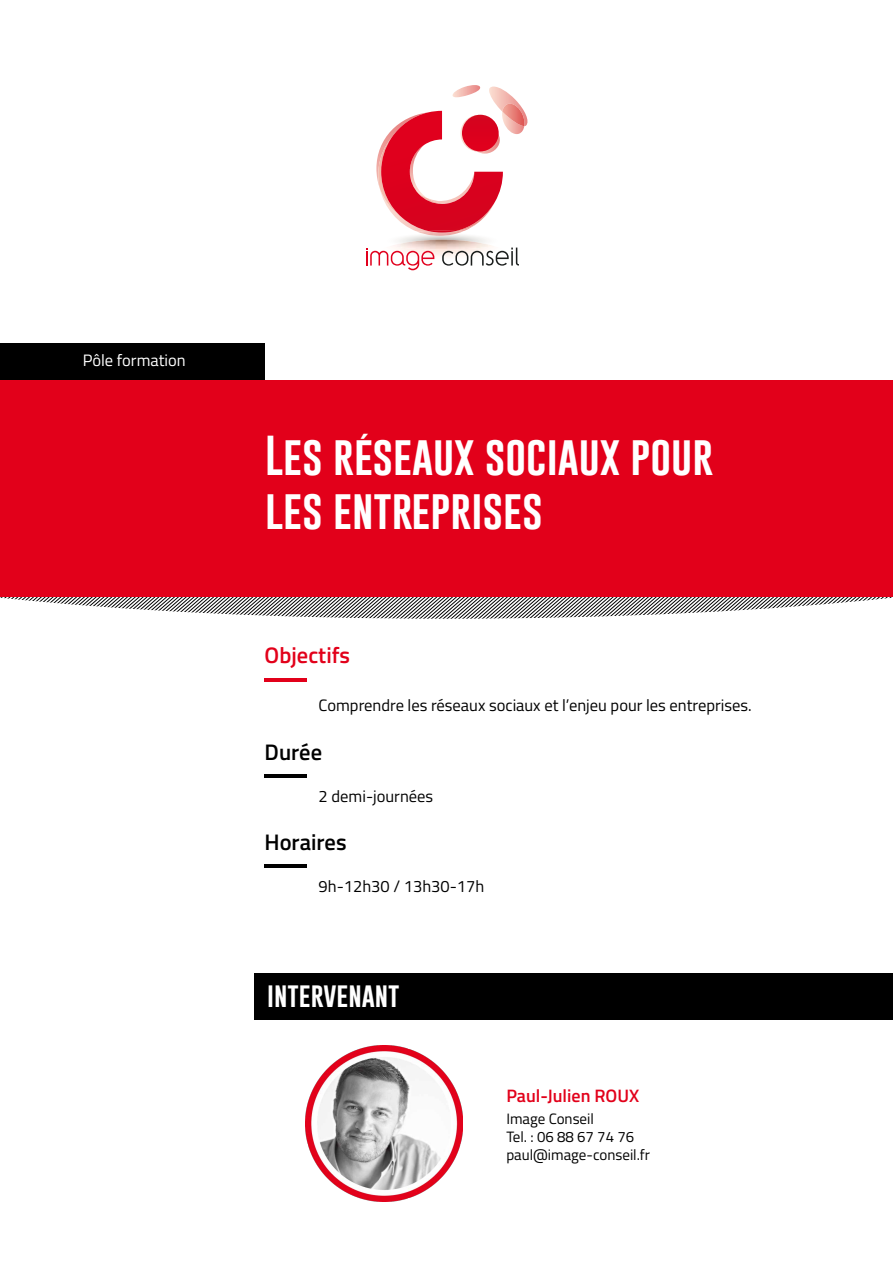
<style>
.page{position:relative;width:893px;height:1263px;background:#fff}
.page>*{position:absolute;margin:0;border:0;box-sizing:border-box;transform-origin:0 0}
.t1{font:41.1px/54.8px "Gobold";color:#fff}
.t2{font:25.5px "Gobold";color:#fff}
.t3{font:600 22.5px "Titillium Web";color:#000}
.t4{font:600 22.5px "Titillium Web";color:#e2001a}
.t5{font:600 18px "Titillium Web";color:#e2001a}
.t6{font:16.5px "Titillium Web";color:#000}
.t7{font:16.5px "Titillium Web";color:#fff}
.t8{font:15px/18px "Titillium Web";color:#000}
</style>
<div class="page">
<svg style="left:0;top:596px;width:893px;height:23px"></svg>
<div style="left:0;top:380px;width:893px;height:216px;background:#e2001a"></div>
<img style="left:306px;top:1045px;width:156px;height:157px">
<div style="left:254px;top:973px;width:639px;height:47px;background:#000"></div>
<svg style="left:366px;top:85px;width:162px;height:186px"></svg>
<div style="left:0;top:344px;width:265px;height:36px;background:#000"></div>
<hr style="left:265px;top:678px;width:42px;height:3px;background:#e2001a">
<hr style="left:265px;top:774px;width:42px;height:4px;background:#000">
<hr style="left:265px;top:864px;width:42px;height:4px;background:#000">
<p class="t7" style="left:83px;top:348px;width:104px">Pôle formation</p>
<h1 class="t1" style="left:265px;top:428px;width:450px">Les réseaux sociaux pour les entreprises</h1>
<h3 class="t4" style="left:265px;top:639px;width:87px">Objectifs</h3>
<p class="t6" style="left:319px;top:693px;width:434px">Comprendre les réseaux sociaux et l’enjeu pour les entreprises.</p>
<h3 class="t3" style="left:265px;top:735px;width:59px">Durée</h3>
<p class="t6" style="left:319px;top:784px;width:116px">2 demi-journées</p>
<h3 class="t3" style="left:265px;top:825px;width:83px">Horaires</h3>
<p class="t6" style="left:319px;top:874px;width:167px">9h-12h30 / 13h30-17h</p>
<h2 class="t2" style="left:267px;top:979px;width:134px">intervenant</h2>
<p class="t5" style="left:506px;top:1082px;width:134px">Paul-Julien ROUX</p>
<p class="t8" style="left:506px;top:1109px;width:145px">Image Conseil<br>Tel. : 06 88 67 74 76 paul@image-conseil.fr</p>
</div>
